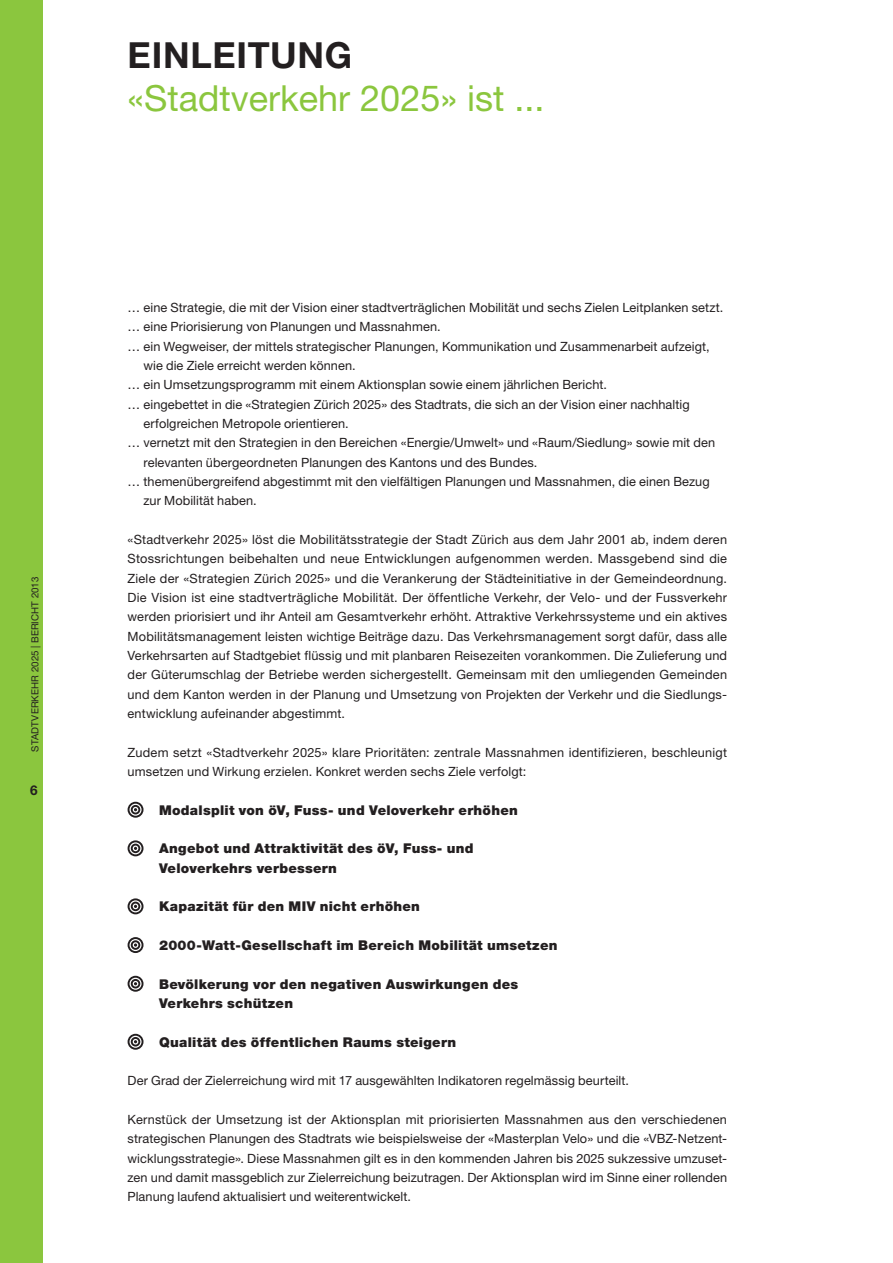
<style>
.page{position:relative;width:893px;height:1263px;background:#fff}
.page>*{position:absolute;margin:0;border:0;box-sizing:border-box;transform-origin:0 0}
.Kapitel_Titel_h2{font:36px "Helvetica Neue LT Std";color:#8bc63e}
.Kapitel_Titel_h1{font:700 36px "Helvetica Neue LT Std";letter-spacing:.02em;color:#231f20}
.Untertitel_h1_mit_Ab{font:900 13.5px/19.4px "Helvetica Neue LT Std";letter-spacing:.02em;color:#231f20}
.Pagina_Zahl{font:700 13.5px "Helvetica Neue LT Std";color:#231f20}
.Lauftext{font:12.75px/19.4px "Helvetica Neue LT Std";letter-spacing:.005em;color:#231f20}
.t1{font:9.75px "Helvetica Neue LT Std";letter-spacing:.01em;color:#231f20}
</style>
<div class="page">
<div style="left:0;top:0;width:43px;height:1263px;background:#8bc63e"></div>
<svg style="left:128px;top:802px;width:16px;height:16px"></svg>
<svg style="left:128px;top:840px;width:16px;height:16px"></svg>
<svg style="left:128px;top:898px;width:16px;height:16px"></svg>
<svg style="left:128px;top:937px;width:16px;height:16px"></svg>
<svg style="left:128px;top:976px;width:16px;height:16px"></svg>
<svg style="left:128px;top:1034px;width:16px;height:16px"></svg>
<p class="t1" style="left:29px;top:751px;width:176px;rotate:-90deg">STADTVERKEHR 2025 | BERICHT 2013</p>
<p class="Pagina_Zahl" style="left:30px;top:782px;width:9px">6</p>
<p class="Kapitel_Titel_h1" style="left:128px;top:33px;width:226px">EINLEITUNG</p>
<p class="Kapitel_Titel_h2" style="left:128px;top:77px;width:418px">«Stadtverkehr 2025» ist ...</p>
<p class="Lauftext" style="left:128px;top:297px;width:597px">… eine Strategie, die mit der Vision einer stadtverträglichen Mobilität und sechs Zielen Leitplanken setzt.</p>
<p class="Lauftext" style="left:128px;top:317px;width:315px">… eine Priorisierung von Planungen und Massnahmen.</p>
<p class="Lauftext" style="left:144px;top:336px;width:568px;text-indent:-16px">… ein Wegweiser, der mittels strategischer Planungen, Kommunikation und Zusammenarbeit aufzeigt, wie die Ziele erreicht werden können.</p>
<p class="Lauftext" style="left:128px;top:375px;width:481px">… ein Umsetzungsprogramm mit einem Aktionsplan sowie einem jährlichen Bericht.</p>
<p class="Lauftext" style="left:144px;top:394px;width:548px;text-indent:-16px">… eingebettet in die «Strategien Zürich 2025» des Stadtrats, die sich an der Vision einer nachhaltig erfolgreichen Metropole orientieren.</p>
<p class="Lauftext" style="left:144px;top:433px;width:573px;text-indent:-16px">… vernetzt mit den Strategien in den Bereichen «Energie/Umwelt» und «Raum/Siedlung» sowie mit den relevanten übergeordneten Planungen des Kantons und des Bundes.</p>
<p class="Lauftext" style="left:144px;top:472px;width:568px;text-indent:-16px">… themenübergreifend abgestimmt mit den vielfältigen Planungen und Massnahmen, die einen Bezug zur Mobilität haben.</p>
<p class="Lauftext" style="left:128px;top:530px;width:601px;text-align:justify">«Stadtverkehr 2025» löst die Mobilitätsstrategie der Stadt Zürich aus dem Jahr 2001 ab, indem deren Stossrichtungen beibehalten und neue Entwicklungen aufgenommen werden. Massgebend sind die Ziele der «Strategien Zürich 2025» und die Verankerung der Städteinitiative in der Gemeindeordnung.<br>Die Vision ist eine stadtverträgliche Mobilität. Der öffentliche Verkehr, der Velo- und der Fussverkehr werden priorisiert und ihr Anteil am Gesamtverkehr erhöht. Attraktive Verkehrssysteme und ein aktives Mobilitätsmanagement leisten wichtige Beiträge dazu. Das Verkehrsmanagement sorgt dafür, dass alle Verkehrsarten auf Stadtgebiet flüssig und mit planbaren Reisezeiten vorankommen. Die Zulieferung und der Güterumschlag der Betriebe werden sichergestellt. Gemeinsam mit den umliegenden Gemeinden und dem Kanton werden in der Planung und Umsetzung von Projekten der Verkehr und die Siedlungs&shy;entwicklung aufeinander abgestimmt.</p>
<p class="Lauftext" style="left:128px;top:742px;width:601px">Zudem setzt «Stadtverkehr 2025» klare Prioritäten: zentrale Massnahmen identifizieren, beschleunigt umsetzen und Wirkung erzielen. Konkret werden sechs Ziele verfolgt:</p>
<p class="Untertitel_h1_mit_Ab" style="left:159px;top:800px;width:360px">Modalsplit von öV, Fuss- und Veloverkehr erhöhen</p>
<p class="Untertitel_h1_mit_Ab" style="left:159px;top:839px;width:316px">Angebot und Attraktivität des öV, Fuss- und<br>Veloverkehrs verbessern</p>
<p class="Untertitel_h1_mit_Ab" style="left:159px;top:897px;width:262px">Kapazität für den MIV nicht erhöhen</p>
<p class="Untertitel_h1_mit_Ab" style="left:159px;top:935px;width:400px">2000-Watt-Gesellschaft im Bereich Mobilität umsetzen</p>
<p class="Untertitel_h1_mit_Ab" style="left:159px;top:974px;width:361px">Bevölkerung vor den negativen Auswirkungen des<br>Verkehrs schützen</p>
<p class="Untertitel_h1_mit_Ab" style="left:159px;top:1032px;width:299px">Qualität des öffentlichen Raums steigern</p>
<p class="Lauftext" style="left:128px;top:1071px;width:503px">Der Grad der Zielerreichung wird mit 17 ausgewählten Indikatoren regelmässig beurteilt.</p>
<p class="Lauftext" style="left:128px;top:1110px;width:601px;text-align:justify">Kernstück der Umsetzung ist der Aktionsplan mit priorisierten Massnahmen aus den verschiedenen strategischen Planungen des Stadtrats wie beispielsweise der «Masterplan Velo» und die «VBZ-Netzent&shy;wicklungsstrategie». Diese Massnahmen gilt es in den kommenden Jahren bis 2025 sukzessive umzuset&shy;zen und damit massgeblich zur Zielerreichung beizutragen. Der Aktionsplan wird im Sinne einer rollenden Planung laufend aktualisiert und weiterentwickelt.</p>
</div>
